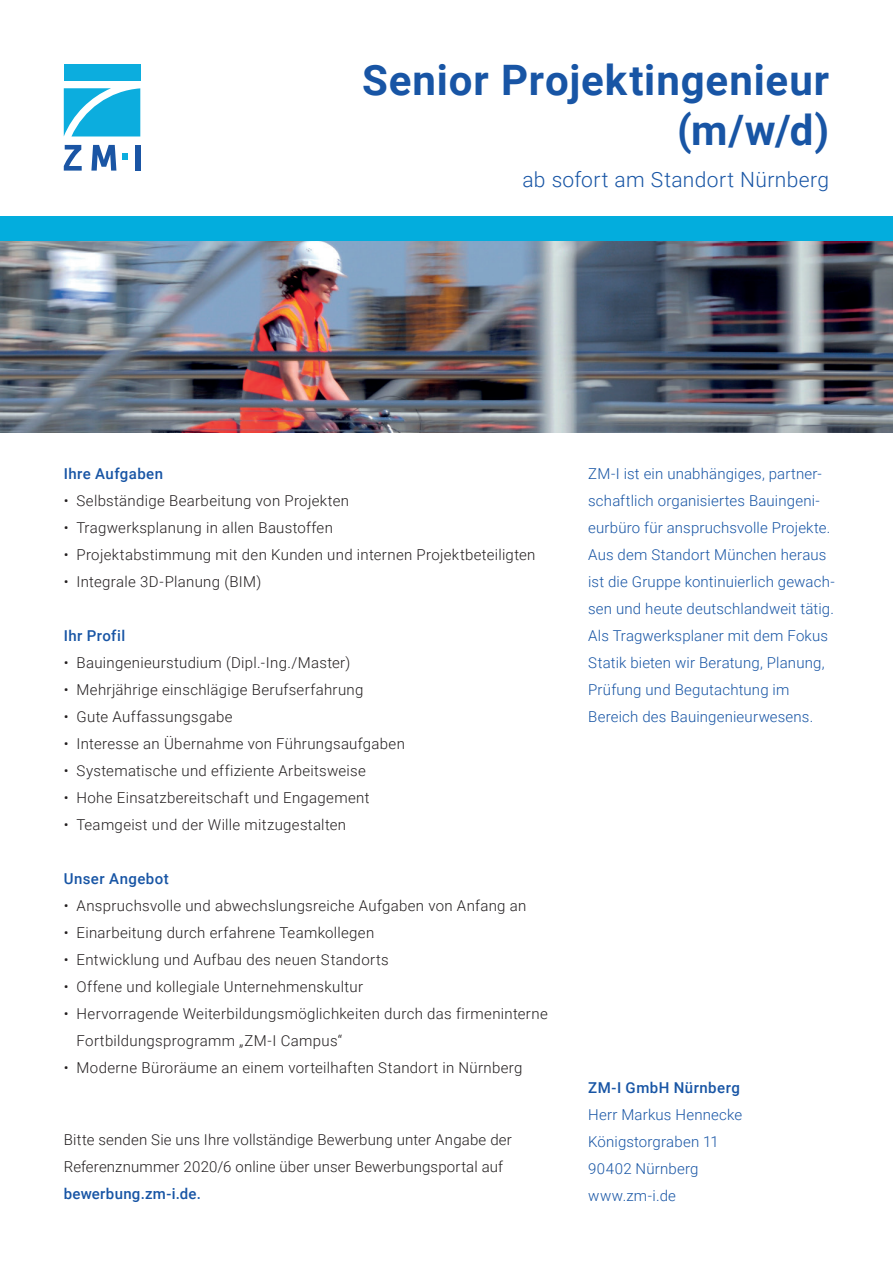
<style>
.page{position:relative;width:893px;height:1263px;background:#fff}
.page>*{position:absolute;margin:0;border:0;box-sizing:border-box;transform-origin:0 0}
.t1{font:700 42px/49.5px "Roboto";letter-spacing:.02em;color:#1855a5;text-align:right}
.t2{font:300 21px "Roboto";letter-spacing:.02em;color:#1855a5}
.t3{font:300 15px/27px "Roboto";letter-spacing:.02em;color:#231f20}
.t4{font:300 15px/27px "Roboto";letter-spacing:.01em;color:#1855a5}
.t5{font:500 15px "Roboto";letter-spacing:.03em;color:#1855a5}
</style>
<div class="page">
<img style="left:0;top:240px;width:893px;height:192px">
<div style="left:135px;top:145px;width:5px;height:26px;background:#1a55a4"></div>
<svg style="left:91px;top:145px;width:25px;height:26px"></svg>
<svg style="left:123px;top:154px;width:5px;height:6px"></svg>
<svg style="left:64px;top:145px;width:18px;height:26px"></svg>
<div style="left:64px;top:64px;width:76px;height:17px;background:#0cadde"></div>
<svg style="left:64px;top:88px;width:76px;height:48px;background:#30b9e2"></svg>
<div style="left:0;top:216px;width:893px;height:24px;background:#03addd"></div>
<h1 class="t1" style="left:362px;top:54px;width:469px">Senior Projektingenieur (m/w/d)</h1>
<h2 class="t2" style="left:522px;top:165px;width:308px">ab sofort am Standort Nürnberg</h2>
<p class="t5" style="left:64px;top:463px;width:101px">Ihre Aufgaben</p>
<p class="t3" style="left:64px;top:487px;width:287px">• Selbständige Bearbeitung von Projekten</p>
<p class="t3" style="left:64px;top:514px;width:271px">• Tragwerksplanung in allen Baustoffen</p>
<p class="t3" style="left:64px;top:541px;width:473px">• Projektabstimmung mit den Kunden und internen Projektbeteiligten</p>
<p class="t3" style="left:64px;top:568px;width:199px">• Integrale 3D-Planung (BIM)</p>
<p class="t5" style="left:64px;top:625px;width:63px">Ihr Profil</p>
<p class="t3" style="left:64px;top:649px;width:288px">• Bauingenieurstudium (Dipl.-Ing./Master)</p>
<p class="t3" style="left:64px;top:676px;width:301px">• Mehrjährige einschlägige Berufserfahrung</p>
<p class="t3" style="left:64px;top:703px;width:170px">• Gute Auffassungsgabe</p>
<p class="t3" style="left:64px;top:730px;width:343px">• Interesse an Übernahme von Führungsaufgaben</p>
<p class="t3" style="left:64px;top:757px;width:304px">• Systematische und effiziente Arbeitsweise</p>
<p class="t3" style="left:64px;top:784px;width:307px">• Hohe Einsatzbereitschaft und Engagement</p>
<p class="t3" style="left:64px;top:811px;width:284px">• Teamgeist und der Wille mitzugestalten</p>
<p class="t5" style="left:64px;top:868px;width:106px">Unser Angebot</p>
<p class="t3" style="left:64px;top:892px;width:464px">• Anspruchsvolle und abwechslungsreiche Aufgaben von Anfang an</p>
<p class="t3" style="left:64px;top:919px;width:312px">• Einarbeitung durch erfahrene Teamkollegen</p>
<p class="t3" style="left:64px;top:946px;width:326px">• Entwicklung und Aufbau des neuen Standorts</p>
<p class="t3" style="left:64px;top:973px;width:301px">• Offene und kollegiale Unternehmenskultur</p>
<p class="t3" style="left:77px;top:1000px;width:473px;text-indent:-13px">• Hervorragende Weiterbildungsmöglichkeiten durch das firmeninterne<br>Fortbildungsprogramm „ZM-I Campus“</p>
<p class="t3" style="left:64px;top:1054px;width:460px">• Moderne Büroräume an einem vorteilhaften Standort in Nürnberg</p>
<p class="t3" style="left:64px;top:1126px;width:450px">Bitte senden Sie uns Ihre vollständige Bewerbung unter Angabe der<br>Referenznummer 2020/6 online über unser Bewerbungsportal auf</p>
<p class="t5" style="left:64px;top:1183px;width:139px">bewerbung.zm-i.de.</p>
<p class="t4" style="left:588px;top:460px;width:248px">ZM-I ist ein unabhängiges, partner&shy;schaftlich organisiertes Bauingeni&shy;eurbüro für anspruchsvolle Projekte.<br>Aus dem Standort München heraus ist die Gruppe kontinuierlich gewach&shy;sen und heute deutschlandweit tätig.<br>Als Tragwerksplaner mit dem Fokus Statik bieten wir Beratung, Planung, Prüfung und Begutachtung im Bereich des Bauingenieurwesens.</p>
<p class="t5" style="left:588px;top:1077px;width:153px">ZM-I GmbH Nürnberg</p>
<p class="t4" style="left:588px;top:1100px;width:155px">Herr Markus Hennecke<br>Königstorgraben 11<br>90402 Nürnberg www.zm-i.de</p>
</div>
